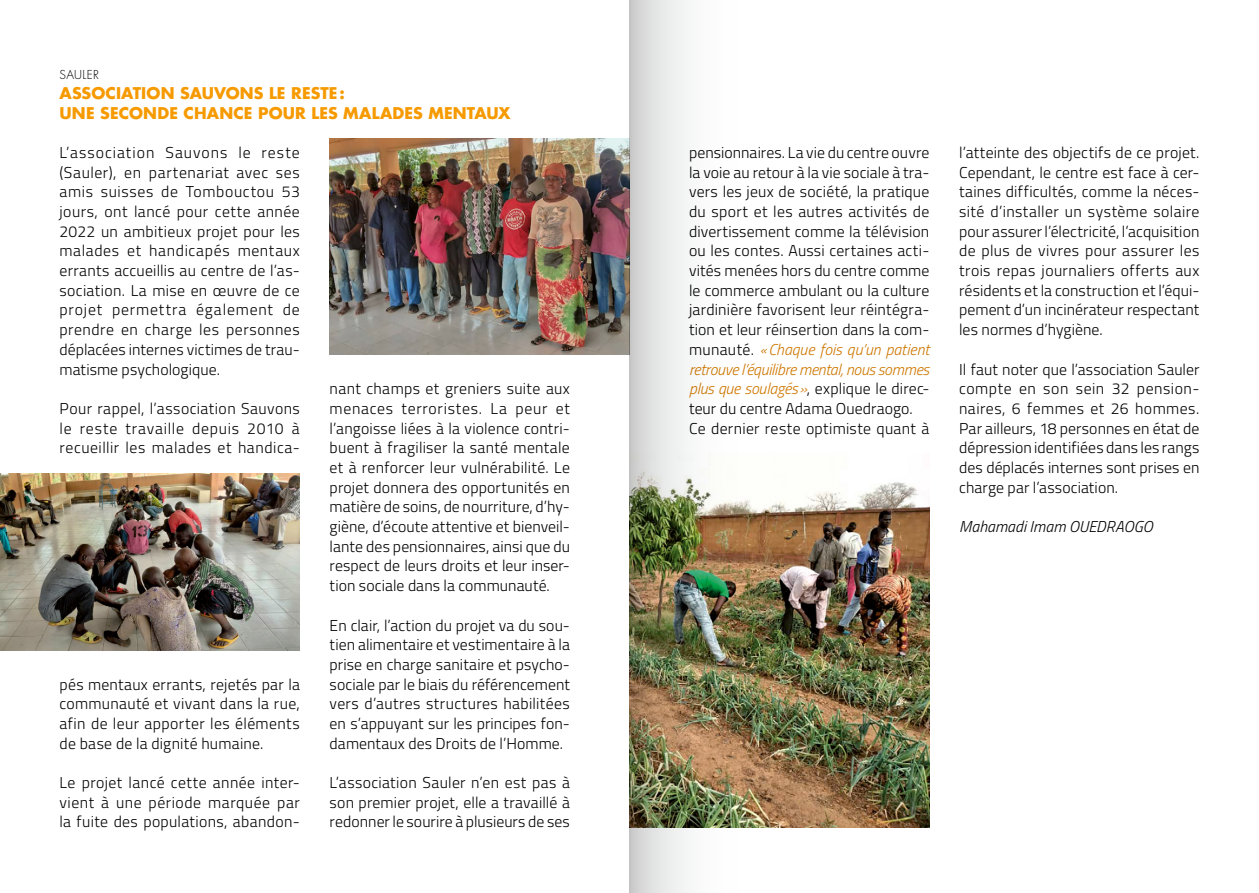
<style>
.page{position:relative;width:1259px;height:893px;background:#fff}
.page>*{position:absolute;margin:0;border:0;box-sizing:border-box;transform-origin:0 0}
.t1{font:300 15.75px/19.6px "Titillium Web";letter-spacing:.01em;color:#000;text-align:justify}
.t2{font:700 15.75px/19.6px "Futura Std";letter-spacing:.005em;color:#f69a00}
.t3{font:italic 300 15.75px "Titillium Web";letter-spacing:.005em;color:#000}
.t4{font:300 12px "Futura Std";letter-spacing:.025em;color:#000}
.s1{font-style:italic;color:#ce7700}
</style>
<div class="page">
<img style="left:0;top:473px;width:300px;height:177px">
<img style="left:748px;top:482px;width:181px;height:345px">
<img style="left:330px;top:138px;width:299px;height:217px">
<img style="left:629px;top:0;width:119px;height:893px">
<p class="t4" style="left:60px;top:68px;width:41px">SAULER</p>
<p class="t2" style="left:60px;top:83px;width:453px">ASSOCIATION SAUVONS LE RESTE:<br>UNE SECONDE CHANCE POUR LES MALADES MENTAUX</p>
<p class="t1" style="left:60px;top:142px;width:242px">L’association Sauvons le reste (Sauler), en partenariat avec ses amis suisses de Tombouctou 53 jours, ont lancé pour cette année 2022 un ambitieux projet pour les malades et handicapés mentaux errants accueillis au centre de l’as&shy;sociation. La mise en œuvre de ce projet permettra également de prendre en charge les personnes déplacées internes victimes de trau&shy;matisme psychologique.</p>
<p class="t1" style="left:60px;top:398px;width:242px">Pour rappel, l’association Sauvons le reste travaille depuis 2010 à recueillir les malades et handica-</p>
<p class="t1" style="left:60px;top:673px;width:242px">pés mentaux errants, rejetés par la communauté et vivant dans la rue, afin de leur apporter les éléments de base de la dignité humaine.</p>
<p class="t1" style="left:60px;top:772px;width:242px">Le projet lancé cette année inter&shy;vient à une période marquée par la fuite des populations, abandon-</p>
<p class="t1" style="left:330px;top:378px;width:242px">nant champs et greniers suite aux menaces terroristes. La peur et l’angoisse liées à la violence contri&shy;buent à fragiliser la santé mentale et à renforcer leur vulnérabilité. Le projet donnera des opportunités en matière de soins, de nourriture, d’hy&shy;giène, d’écoute attentive et bienveil&shy;lante des pensionnaires, ainsi que du respect de leurs droits et leur inser&shy;tion sociale dans la communauté.</p>
<p class="t1" style="left:330px;top:614px;width:242px">En clair, l’action du projet va du sou&shy;tien alimentaire et vestimentaire à la prise en charge sanitaire et psycho&shy;sociale par le biais du référencement vers d’autres structures habilitées en s’appuyant sur les principes fon&shy;damentaux des Droits de l’Homme.</p>
<p class="t1" style="left:330px;top:772px;width:242px">L’association Sauler n’en est pas à son premier projet, elle a travaillé à redonner le sourire à plusieurs de ses</p>
<p class="t1" style="left:689px;top:142px;width:242px;text-align:left">pensionnaires. La vie du centre ouvre la voie au retour à la vie sociale à tra&shy;vers les jeux de société, la pratique du sport et les autres activités de divertissement comme la télévision ou les contes. Aussi certaines acti&shy;vités menées hors du centre comme le commerce ambulant ou la culture jardinière favorisent leur réintégra&shy;tion et leur réinsertion dans la com&shy;munauté. <span class="s1">«Chaque fois qu’un patient retrouve l’équilibre mental, nous sommes plus que soulagés»</span>, explique le direc&shy;teur du centre Adama Ouedraogo.<br>Ce dernier reste optimiste quant à</p>
<p class="t1" style="left:959px;top:142px;width:242px">l’atteinte des objectifs de ce projet.<br>Cependant, le centre est face à cer&shy;taines difficultés, comme la néces&shy;sité d’installer un système solaire pour assurer l’électricité, l’acquisition de plus de vivres pour assurer les trois repas journaliers offerts aux résidents et la construction et l’équi&shy;pement d’un incinérateur respectant les normes d’hygiène.</p>
<p class="t1" style="left:959px;top:358px;width:242px">Il faut noter que l’association Sauler compte en son sein 32 pension&shy;naires, 6 femmes et 26 hommes.<br>Par ailleurs, 18 personnes en état de dépression identifiées dans les rangs des déplacés internes sont prises en charge par l’association.</p>
<p class="t3" style="left:959px;top:515px;width:195px">Mahamadi Imam OUEDRAOGO</p>
</div>
